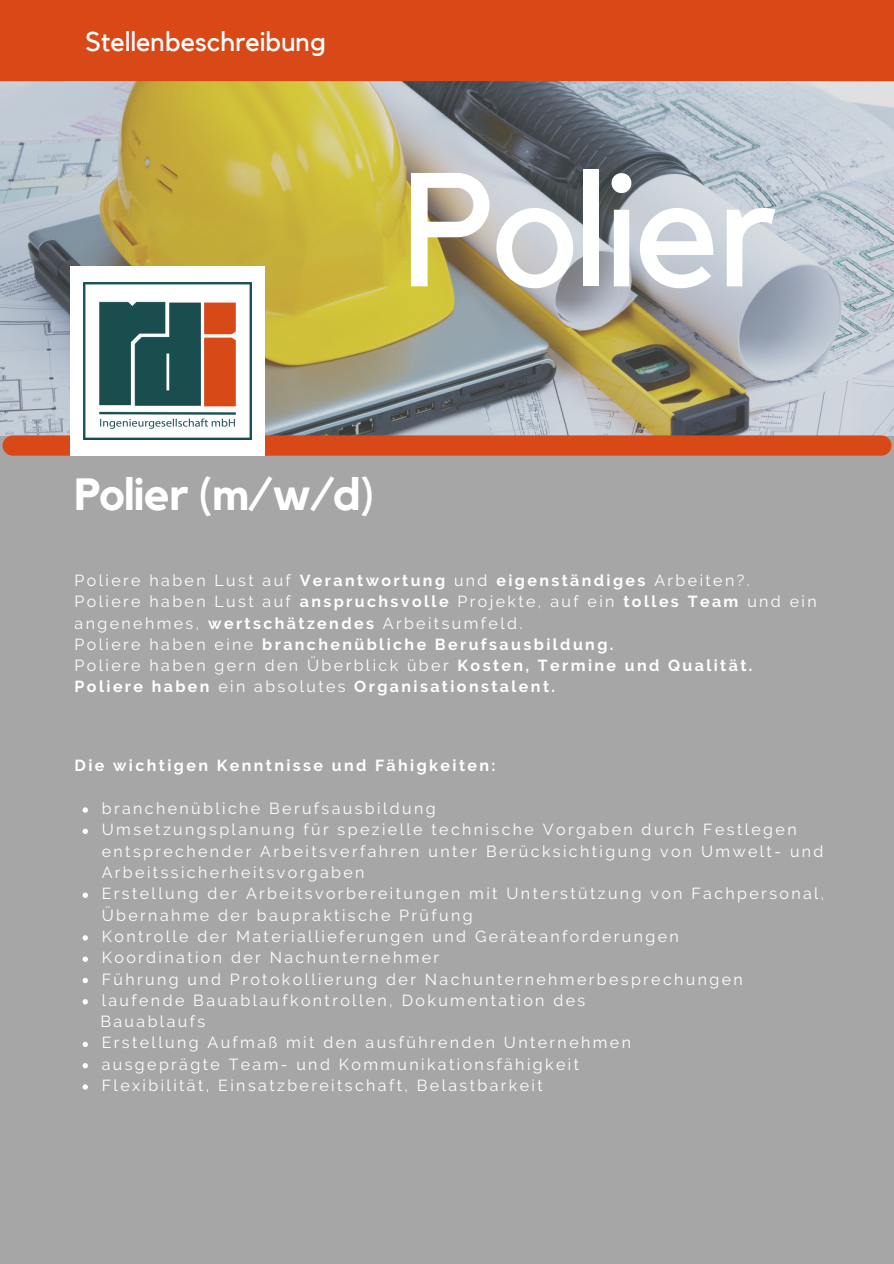
<style>
.page{position:relative;width:894px;height:1264px;background:#fff}
.page>*{position:absolute;margin:0;border:0;box-sizing:border-box;transform-origin:0 0}
.t1{font:159.9px "Kollektif";letter-spacing:-.02em;color:#fff}
.t2{font:700 45px "Kollektif";letter-spacing:-.02em;color:#fff}
.t3{font:27px "Kollektif";color:#fff}
.t4{font:15.9px/21.3px "Raleway";letter-spacing:.15em;color:#fff}
.t5{font:700 15.9px "Raleway";letter-spacing:.15em;color:#fff}
.s1{font-weight:700}
</style>
<div class="page">
<div style="left:0;top:0;width:893px;height:1263px;background:#a6a6a6"></div>
<img style="left:0;top:81px;width:893px;height:354px">
<div style="left:64px;top:0;width:766px;height:81px;background:#d84917"></div>
<div style="left:0;top:0;width:64px;height:81px;background:#d84917"></div>
<div style="left:181px;top:0;width:183px;height:81px;background:#d84917"></div>
<div style="left:830px;top:0;width:63px;height:81px;background:#d84917"></div>
<div style="left:530px;top:0;width:183px;height:81px;background:#d84917"></div>
<div style="left:3px;top:435px;width:888px;height:20px;background:#d84917;border-radius:10px"></div>
<div style="left:70px;top:267px;width:194px;height:188px;background:#fff"></div>
<svg style="left:83px;top:807px;width:5px;height:5px"></svg>
<svg style="left:83px;top:828px;width:5px;height:6px"></svg>
<svg style="left:83px;top:892px;width:5px;height:6px"></svg>
<svg style="left:83px;top:935px;width:5px;height:5px"></svg>
<svg style="left:83px;top:956px;width:5px;height:5px"></svg>
<svg style="left:83px;top:977px;width:5px;height:6px"></svg>
<svg style="left:83px;top:999px;width:5px;height:5px"></svg>
<svg style="left:83px;top:1041px;width:5px;height:6px"></svg>
<svg style="left:83px;top:1063px;width:5px;height:5px"></svg>
<svg style="left:83px;top:1084px;width:5px;height:5px"></svg>
<img style="left:83px;top:283px;width:168px;height:156px">
<h3 class="t3" style="left:85px;top:29px;width:242px">Stellenbeschreibung</h3>
<h1 class="t1" style="left:402px;top:157px;width:376px">Polier</h1>
<h2 class="t2" style="left:75px;top:474px;width:301px">Polier (m/w/d)</h2>
<p class="t4" style="left:75px;top:569px;width:743px">Poliere haben Lust auf <span class="s1">Verantwortung</span> und <span class="s1">eigenständiges</span> Arbeiten?.<br>Poliere haben Lust auf <span class="s1">anspruchsvolle</span> Projekte, auf ein <span class="s1">tolles Team</span> und ein angenehmes, <span class="s1">wertschätzendes</span> Arbeitsumfeld.<br>Poliere haben eine <span class="s1">branchenübliche Berufsausbildung.<br></span>Poliere haben gern den Überblick über <span class="s1">Kosten, Termine und Qualität.<br>Poliere haben</span> ein absolutes <span class="s1">Organisationstalent.</span></p>
<p class="t5" style="left:75px;top:756px;width:422px">Die wichtigen Kenntnisse und Fähigkeiten:</p>
<p class="t4" style="left:102px;top:797px;width:724px">branchenübliche Berufsausbildung<br>Umsetzungsplanung für spezielle technische Vorgaben durch Festlegen entsprechender Arbeitsverfahren unter Berücksichtigung von Umwelt- und Arbeitssicherheitsvorgaben<br>Erstellung der Arbeitsvorbereitungen mit Unterstützung von Fachpersonal, Übernahme der baupraktische Prüfung<br>Kontrolle der Materiallieferungen und Geräteanforderungen<br>Koordination der Nachunternehmer<br>Führung und Protokollierung der Nachunternehmerbesprechungen laufende Bauablaufkontrollen, Dokumentation des</p>
<p class="t4" style="left:102px;top:1032px;width:530px">Erstellung Aufmaß mit den ausführenden Unternehmen ausgeprägte Team- und Kommunikationsfähigkeit<br>Flexibilität, Einsatzbereitschaft, Belastbarkeit</p>
<p class="t4" style="left:100px;top:1010px;width:106px">Bauablaufs</p>
</div>
